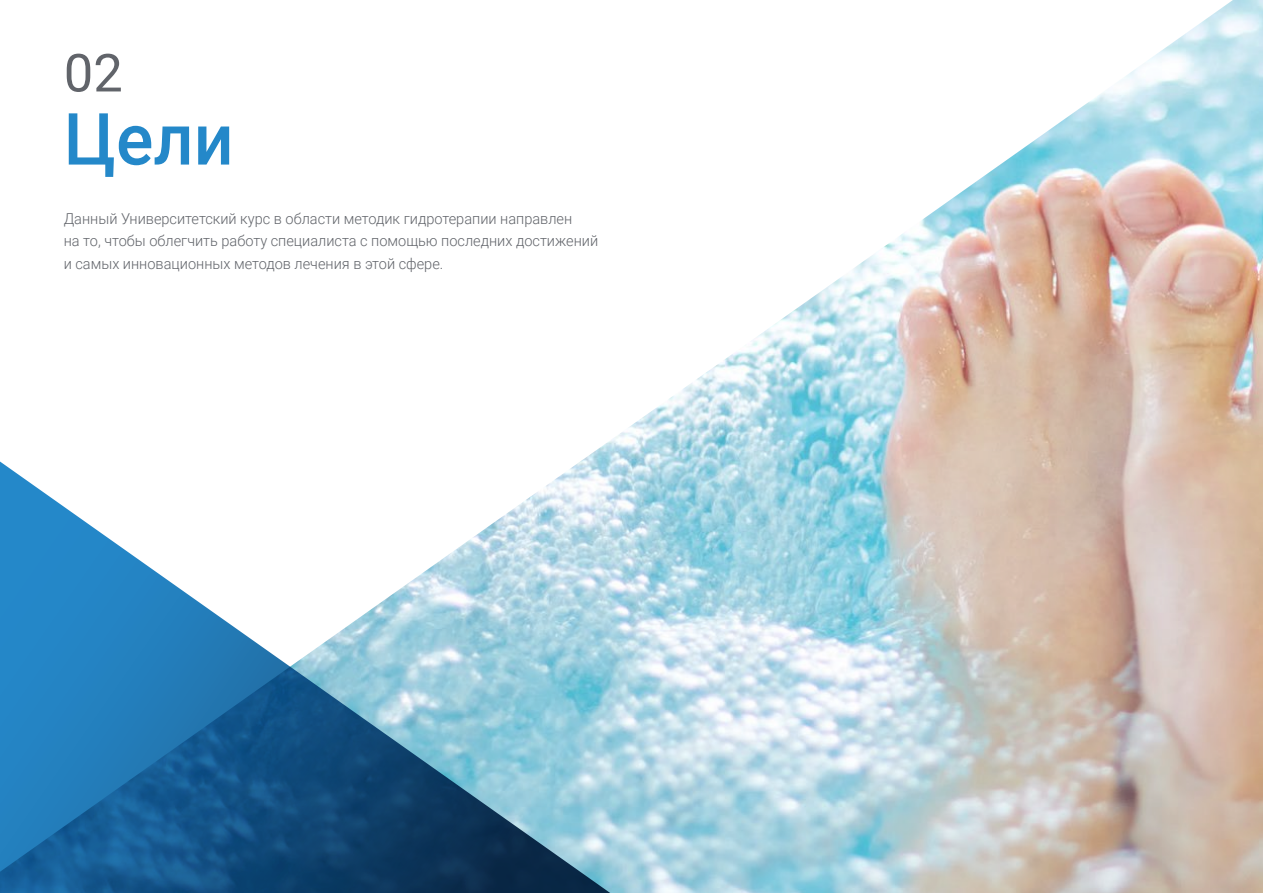
<style>
.page{position:relative;width:1263px;height:893px;background:#fff}
.page>*{position:absolute;margin:0;border:0;box-sizing:border-box;transform-origin:0 0}
.t1{font:500 72px "Roboto";color:#2488c9}
.t2{font:52.5px "Roboto";color:#61646a}
.t3{font:300 15px/22.5px "Roboto";color:#61646a}
</style>
<div class="page">
<img style="left:603px;top:0;width:660px;height:893px">
<svg style="left:0;top:446px;width:640px;height:447px"></svg>
<h2 class="t2" style="left:64px;top:36px;width:61px">02</h2>
<h1 class="t1" style="left:64px;top:89px;width:171px">Цели</h1>
<p class="t3" style="left:64px;top:207px;width:536px">Данный Университетский курс в области методик гидротерапии направлен<br>на то, чтобы облегчить работу специалиста с помощью последних достижений и самых инновационных методов лечения в этой сфере.</p>
</div>
